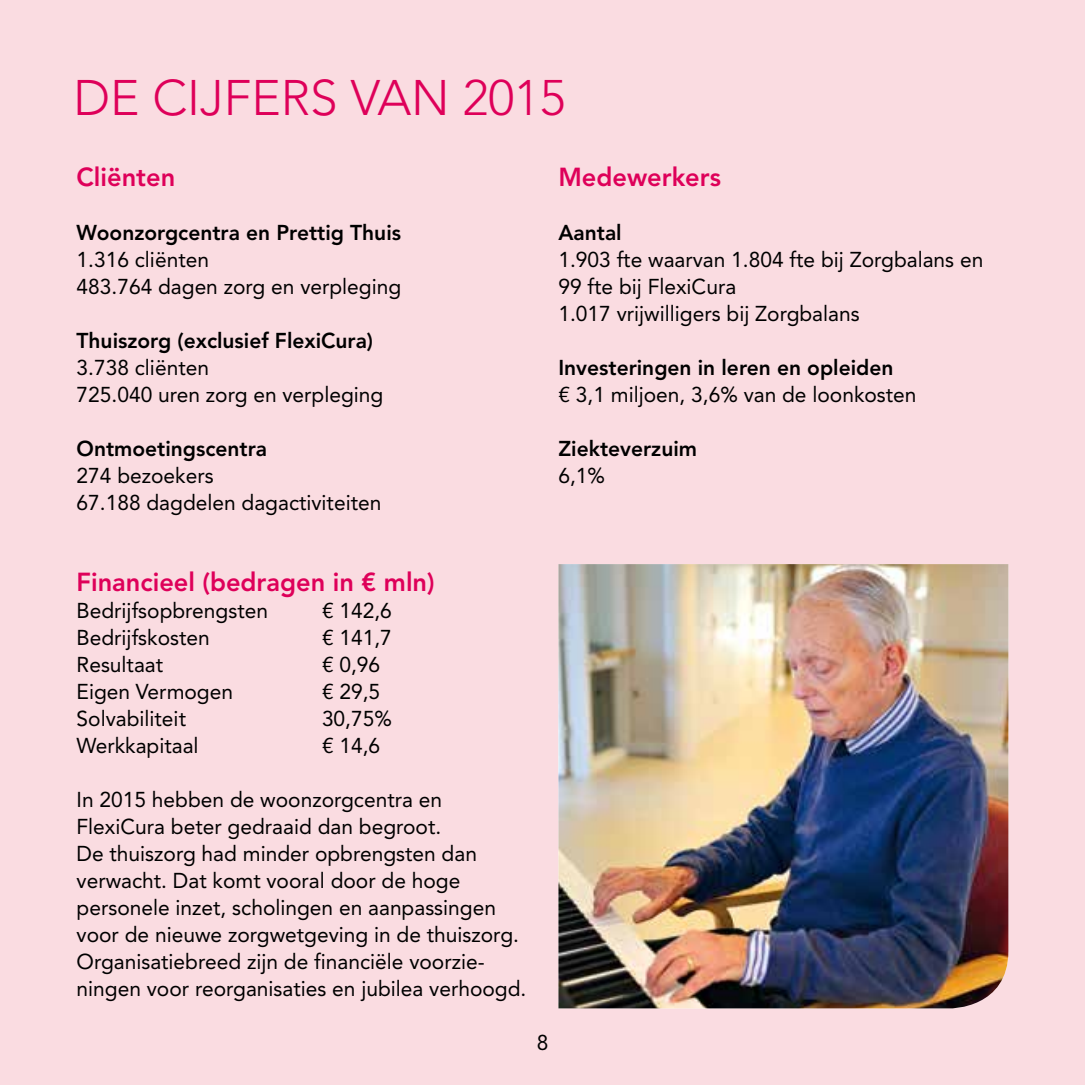
<style>
.page{position:relative;width:1085px;height:1085px;background:#fff}
.page>*{position:absolute;margin:0;border:0;box-sizing:border-box;transform-origin:0 0}
.t1{font:300 49.5px "Avenir LT Std";color:#de0059}
.t2{font:800 25.88px "Avenir LT Std";color:#de0059}
.t3{font:21.38px/27px "Avenir LT Std";color:#000}
.t4{font:800 21.38px "Avenir LT Std";color:#000}
</style>
<div class="page">
<div style="left:0;top:0;width:1084px;height:1084px;background:#fadce1"></div>
<img style="left:558px;top:564px;width:450px;height:444px">
<h1 class="t1" style="left:73px;top:69px;width:493px">DE CIJFERS VAN 2015</h1>
<p class="t2" style="left:77px;top:161px;width:100px">Cliënten</p>
<p class="t4" style="left:77px;top:220px;width:326px">Woonzorgcentra en Prettig Thuis</p>
<p class="t3" style="left:77px;top:246px;width:326px">1.316 cliënten<br>483.764 dagen zorg en verpleging</p>
<p class="t4" style="left:77px;top:328px;width:298px">Thuiszorg (exclusief FlexiCura)</p>
<p class="t3" style="left:77px;top:354px;width:308px">3.738 cliënten<br>725.040 uren zorg en verpleging</p>
<p class="t4" style="left:77px;top:436px;width:192px">Ontmoetingscentra</p>
<p class="t3" style="left:77px;top:462px;width:306px">274 bezoekers<br>67.188 dagdelen dagactiviteiten</p>
<p class="t2" style="left:558px;top:161px;width:164px">Medewerkers</p>
<p class="t4" style="left:558px;top:220px;width:65px">Aantal</p>
<p class="t3" style="left:558px;top:246px;width:426px">1.903 fte waarvan 1.804 fte bij Zorgbalans en<br>99 fte bij FlexiCura<br>1.017 vrijwilligers bij Zorgbalans</p>
<p class="t4" style="left:558px;top:355px;width:336px">Investeringen in leren en opleiden</p>
<p class="t3" style="left:558px;top:381px;width:359px">€ 3,1 miljoen, 3,6% van de loonkosten</p>
<p class="t4" style="left:558px;top:436px;width:140px">Ziekteverzuim</p>
<p class="t3" style="left:558px;top:462px;width:48px">6,1%</p>
<p class="t2" style="left:77px;top:566px;width:359px">Financieel (bedragen in € mln)</p>
<p class="t3" style="left:77px;top:597px;width:193px">Bedrijfsopbrengsten</p>
<p class="t3" style="left:322px;top:597px;width:71px">€ 142,6</p>
<p class="t3" style="left:77px;top:624px;width:135px">Bedrijfskosten</p>
<p class="t3" style="left:322px;top:624px;width:71px">€ 141,7</p>
<p class="t3" style="left:77px;top:651px;width:88px">Resultaat</p>
<p class="t3" style="left:322px;top:651px;width:60px">€ 0,96</p>
<p class="t3" style="left:77px;top:678px;width:158px">Eigen Vermogen</p>
<p class="t3" style="left:322px;top:678px;width:60px">€ 29,5</p>
<p class="t3" style="left:77px;top:705px;width:111px">Solvabiliteit</p>
<p class="t3" style="left:322px;top:705px;width:71px">30,75%</p>
<p class="t3" style="left:77px;top:732px;width:123px">Werkkapitaal</p>
<p class="t3" style="left:322px;top:732px;width:60px">€ 14,6</p>
<p class="t3" style="left:77px;top:786px;width:451px">In 2015 hebben de woonzorgcentra en FlexiCura beter gedraaid dan begroot.<br>De thuiszorg had minder opbrengsten dan verwacht. Dat komt vooral door de hoge personele inzet, scholingen en aanpassingen voor de nieuwe zorgwetgeving in de thuiszorg.<br>Organisatiebreed zijn de financiële voorzie&shy;ningen voor reorganisaties en jubilea verhoogd.</p>
<p class="t3" style="left:536px;top:1029px;width:13px">8</p>
</div>
